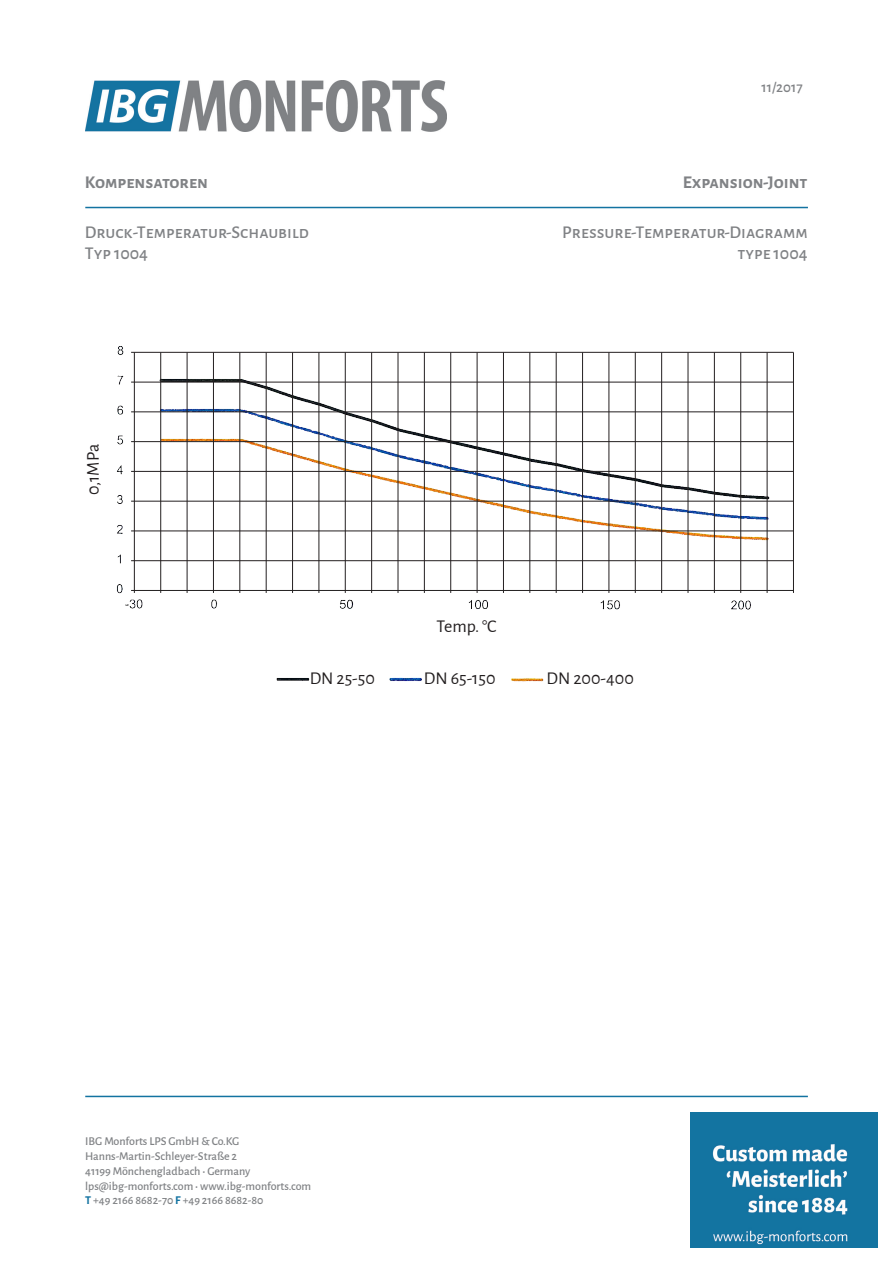
<style>
.page{position:relative;width:893px;height:1263px;background:#fff}
.page>*{position:absolute;margin:0;border:0;box-sizing:border-box;transform-origin:0 0}
.t1{font:500 18px "Alegreya Sans";color:#808285}
.t2{font:18px "Alegreya Sans";color:#231f20}
.t3{font:700 18px "Alegreya Sans";letter-spacing:-.005em;color:#808285}
.t4{font:500 15px "Alegreya Sans";color:#808285}
.t5{font:500 12px/15px "Alegreya Sans";color:#808285}
.s1{font-weight:700;color:#1373a1}
</style>
<div class="page">
<img style="left:85px;top:80px;width:361px;height:51px">
<hr style="left:85px;top:207px;width:723px;height:1px;background:#1373a1">
<hr style="left:85px;top:1096px;width:723px;height:1px;background:#1373a1">
<img style="left:691px;top:1112px;width:187px;height:136px">
<img style="left:117px;top:346px;width:677px;height:336px">
<hr style="left:131px;top:352px;width:662px;height:1px;background:#231f20">
<hr style="left:131px;top:471px;width:662px;height:1px;background:#231f20">
<hr style="left:131px;top:412px;width:662px;height:1px;background:#231f20">
<hr style="left:131px;top:531px;width:662px;height:1px;background:#231f20">
<hr style="left:131px;top:382px;width:662px;height:1px;background:#231f20">
<hr style="left:131px;top:501px;width:662px;height:1px;background:#231f20">
<hr style="left:131px;top:441px;width:662px;height:1px;background:#231f20">
<hr style="left:131px;top:560px;width:662px;height:1px;background:#231f20">
<hr style="left:131px;top:590px;width:662px;height:1px;background:#231f20">
<hr style="left:134px;top:352px;width:1px;height:241px;background:#231f20">
<hr style="left:187px;top:352px;width:1px;height:241px;background:#231f20">
<hr style="left:240px;top:352px;width:1px;height:241px;background:#231f20">
<hr style="left:292px;top:352px;width:1px;height:241px;background:#231f20">
<hr style="left:345px;top:352px;width:1px;height:241px;background:#231f20">
<hr style="left:398px;top:352px;width:1px;height:241px;background:#231f20">
<hr style="left:450px;top:352px;width:1px;height:241px;background:#231f20">
<hr style="left:503px;top:352px;width:1px;height:241px;background:#231f20">
<hr style="left:556px;top:352px;width:1px;height:241px;background:#231f20">
<hr style="left:609px;top:352px;width:1px;height:241px;background:#231f20">
<hr style="left:661px;top:352px;width:1px;height:241px;background:#231f20">
<hr style="left:714px;top:352px;width:1px;height:241px;background:#231f20">
<hr style="left:767px;top:352px;width:1px;height:241px;background:#231f20">
<hr style="left:160px;top:352px;width:1px;height:241px;background:#231f20">
<hr style="left:213px;top:352px;width:1px;height:241px;background:#231f20">
<hr style="left:266px;top:352px;width:1px;height:241px;background:#231f20">
<hr style="left:319px;top:352px;width:1px;height:241px;background:#231f20">
<hr style="left:371px;top:352px;width:1px;height:241px;background:#231f20">
<hr style="left:424px;top:352px;width:1px;height:241px;background:#231f20">
<hr style="left:477px;top:352px;width:1px;height:241px;background:#231f20">
<hr style="left:530px;top:352px;width:1px;height:241px;background:#231f20">
<hr style="left:582px;top:352px;width:1px;height:241px;background:#231f20">
<hr style="left:635px;top:352px;width:1px;height:241px;background:#231f20">
<hr style="left:688px;top:352px;width:1px;height:241px;background:#231f20">
<hr style="left:740px;top:352px;width:1px;height:241px;background:#231f20">
<hr style="left:793px;top:352px;width:1px;height:241px;background:#231f20">
<p class="t4" style="left:761px;top:77px;width:43px">11/2017</p>
<p class="t3" style="left:85px;top:169px;width:125px">Kompensatoren</p>
<p class="t3" style="left:683px;top:169px;width:126px">Expansion-Joint</p>
<p class="t1" style="left:85px;top:219px;width:226px">Druck-Temperatur-Schaubild</p>
<p class="t1" style="left:85px;top:241px;width:65px">Typ 1004</p>
<p class="t2" style="left:81px;top:495px;width:53px;rotate:-90deg">0,1MPa</p>
<p class="t1" style="left:562px;top:219px;width:247px">Pressure-Temperatur-Diagramm</p>
<p class="t1" style="left:737px;top:241px;width:72px">type 1004</p>
<p class="t2" style="left:436px;top:614px;width:62px">Temp. °C</p>
<p class="t2" style="left:310px;top:666px;width:67px">DN 25-50</p>
<p class="t2" style="left:424px;top:666px;width:73px">DN 65-150</p>
<p class="t2" style="left:547px;top:666px;width:89px">DN 200-400</p>
<p class="t5" style="left:85px;top:1132px;width:227px">IBG Monforts LPS GmbH &amp; Co.KG Hanns-Martin-Schleyer-Straße 2<br>41199 Mönchengladbach • Germany lps@ibg-monforts.com • www.ibg-monforts.com <span class="s1">T</span> +49 2166 8682-70 <span class="s1">F</span> +49 2166 8682-80</p>
</div>
